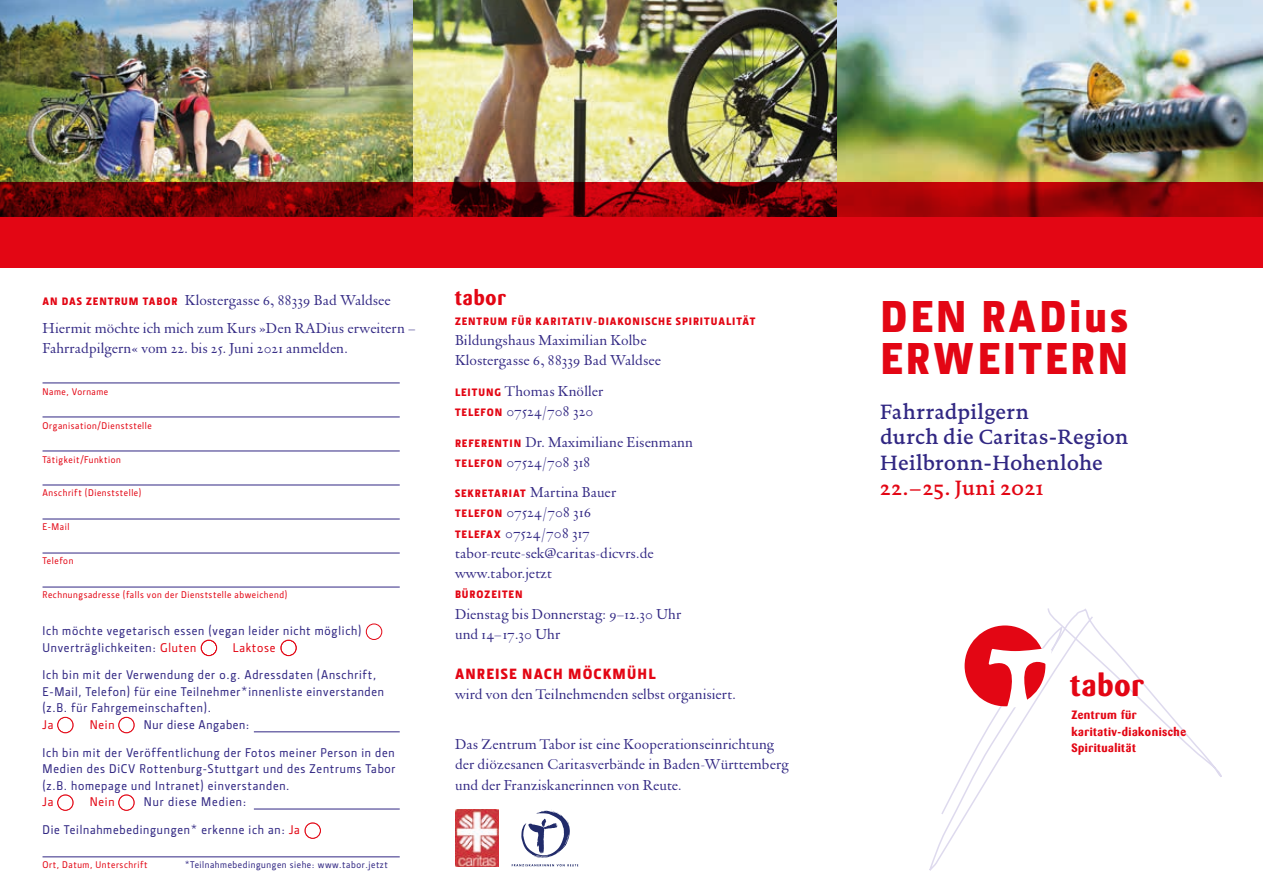
<style>
.page{position:relative;width:1263px;height:893px;background:#fff}
.page>*{position:absolute;margin:0;border:0;box-sizing:border-box;transform-origin:0 0}
.t1{font:900 45px/42px "Section";letter-spacing:.06em;color:#e30614}
.t2{font:700 30.9px "Barmeno";letter-spacing:.03em;color:#e30614}
.t3{font:21px/25.5px "DTL Documenta ST Medium";letter-spacing:.015em;color:#312783}
.t4{font:21px "DTL Documenta ST Medium";letter-spacing:.025em;color:#e30614}
.t5{font:700 21px "Barmeno";letter-spacing:.04em;color:#e30614}
.t6{font:15px/20.2px "DTL Vanden Keere D";letter-spacing:.01em;color:#312783}
.t7{font:15px/20.2px "DTL Vanden Keere D Caps";letter-spacing:.01em;color:#312783}
.t8{font:900 15px "Section";letter-spacing:.08em;color:#e30614}
.t9{font:500 12.75px/16.5px "Section";letter-spacing:.06em;color:#312783}
.t10{font:500 12.75px "Section";letter-spacing:.06em;color:#e30614}
.t11{font:700 12px/16.5px "Barmeno";letter-spacing:.04em;color:#e30614}
.t12{font:900 10.8px "Section";letter-spacing:.09em;color:#e30614}
.t13{font:500 9.75px "Section";letter-spacing:.06em;color:#e30614}
.t14{font:500 9.75px "Section";letter-spacing:.06em;color:#312783}
.s1{font-family:"Section";font-weight:900;font-size:10.8px;color:#e30614}
.s2{font-family:"DTL Vanden Keere D Caps"}
.s3{color:#e30614}
.s4{font-family:"DTL Vanden Keere D"}
</style>
<div class="page">
<img style="left:0;top:0;width:1263px;height:183px">
<svg style="left:929px;top:608px;width:293px;height:263px"></svg>
<svg style="left:940px;top:624px;width:123px;height:192px"></svg>
<svg style="left:0;top:183px;width:1263px;height:85px;background:#bc040e"></svg>
<div style="left:366px;top:624px;width:16px;height:16px;border:1px solid #e30614;border-radius:50%"></div>
<div style="left:281px;top:640px;width:15px;height:16px;border:1px solid #e30614;border-radius:50%"></div>
<div style="left:280px;top:640px;width:17px;height:16px;border:1px solid #e30614;border-radius:50%"></div>
<div style="left:58px;top:717px;width:15px;height:16px;border:1px solid #e30614;border-radius:50%"></div>
<div style="left:57px;top:717px;width:17px;height:16px;border:1px solid #e30614;border-radius:50%"></div>
<div style="left:305px;top:823px;width:15px;height:15px;border:1px solid #e30614;border-radius:50%"></div>
<div style="left:305px;top:822px;width:16px;height:17px;border:1px solid #e30614;border-radius:50%"></div>
<hr style="left:43px;top:383px;width:357px;height:1px;background:#312783">
<hr style="left:43px;top:417px;width:357px;height:1px;background:#312783">
<hr style="left:43px;top:451px;width:357px;height:1px;background:#312783">
<hr style="left:43px;top:485px;width:357px;height:1px;background:#312783">
<hr style="left:43px;top:519px;width:357px;height:1px;background:#312783">
<hr style="left:43px;top:553px;width:357px;height:1px;background:#312783">
<hr style="left:43px;top:587px;width:357px;height:1px;background:#312783">
<hr style="left:43px;top:857px;width:357px;height:1px;background:#312783">
<div style="left:119px;top:717px;width:15px;height:16px;border:1px solid #e30614;border-radius:50%"></div>
<div style="left:118px;top:717px;width:17px;height:16px;border:1px solid #e30614;border-radius:50%"></div>
<div style="left:58px;top:795px;width:15px;height:15px;border:1px solid #e30614;border-radius:50%"></div>
<div style="left:57px;top:794px;width:17px;height:17px;border:1px solid #e30614;border-radius:50%"></div>
<div style="left:119px;top:795px;width:15px;height:15px;border:1px solid #e30614;border-radius:50%"></div>
<div style="left:118px;top:794px;width:17px;height:17px;border:1px solid #e30614;border-radius:50%"></div>
<div style="left:201px;top:640px;width:16px;height:16px;border:1px solid #e30614;border-radius:50%"></div>
<hr style="left:254px;top:732px;width:146px;height:1px;background:#312783">
<hr style="left:254px;top:809px;width:146px;height:1px;background:#312783">
<img style="left:455px;top:809px;width:43px;height:57px">
<svg style="left:521px;top:810px;width:49px;height:48px"></svg>
<svg style="left:512px;top:864px;width:66px;height:3px"></svg>
<p class="t6" style="left:43px;top:287px;width:375px;line-height:27.8px"><span class="s1">AN DAS ZENTRUM TABOR</span> Klostergasse <span class="s2">6</span>, <span class="s2">88339</span> Bad Waldsee<br>Hiermit möchte ich mich zum Kurs »Den RADius erweitern –</p>
<p class="t6" style="left:43px;top:338px;width:307px">Fahrradpilgern« vom <span class="s2">22.</span> bis <span class="s2">25.</span> Juni <span class="s2">2021</span> anmelden.</p>
<p class="t13" style="left:43px;top:386px;width:67px">Name, Vorname</p>
<p class="t13" style="left:43px;top:420px;width:111px">Organisation/Dienststelle</p>
<p class="t13" style="left:43px;top:454px;width:80px">Tätigkeit/Funktion</p>
<p class="t13" style="left:43px;top:488px;width:100px">Anschrift (Dienststelle)</p>
<p class="t13" style="left:43px;top:522px;width:28px">E-Mail</p>
<p class="t13" style="left:43px;top:555px;width:32px">Telefon</p>
<p class="t13" style="left:43px;top:589px;width:246px">Rechnungsadresse (falls von der Dienststelle abweichend)</p>
<p class="t9" style="left:43px;top:623px;width:320px">Ich möchte vegetarisch essen (vegan leider nicht möglich)<br>Unverträglichkeiten: <span class="s3">Gluten</span></p>
<p class="t10" style="left:233px;top:640px;width:44px">Laktose</p>
<p class="t9" style="left:43px;top:667px;width:343px">Ich bin mit der Verwendung der o.g. Adressdaten (Anschrift,<br>E-Mail, Telefon) für eine Teilnehmer*innenliste einverstanden (z.B. für Fahrgemeinschaften).</p>
<p class="t10" style="left:43px;top:717px;width:12px">Ja</p>
<p class="t10" style="left:90px;top:717px;width:26px">Nein</p>
<p class="t9" style="left:43px;top:711px;width:353px;line-height:27.8px;text-indent:101px">Nur diese Angaben:<br>Ich bin mit der Veröffentlichung der Fotos meiner Person in den</p>
<p class="t9" style="left:43px;top:761px;width:355px">Medien des DiCV Rottenburg-Stuttgart und des Zentrums Tabor (z.B. homepage und Intranet) einverstanden.</p>
<p class="t10" style="left:43px;top:795px;width:12px">Ja</p>
<p class="t10" style="left:90px;top:795px;width:26px">Nein</p>
<p class="t9" style="left:43px;top:788px;width:259px;line-height:27.8px;text-indent:101px">Nur diese Medien:<br>Die Teilnahmebedingungen* erkenne ich an: <span class="s3">Ja</span></p>
<p class="t13" style="left:43px;top:859px;width:106px">Ort, Datum, Unterschrift</p>
<p class="t14" style="left:185px;top:859px;width:205px">*Teilnahmebedingungen siehe: www.tabor.jetzt</p>
<h3 class="t5" style="left:455px;top:285px;width:52px">tabor</h3>
<p class="t12" style="left:455px;top:315px;width:302px">ZENTRUM FÜR KARITATIV-DIAKONISCHE SPIRITUALITÄT</p>
<p class="t6" style="left:455px;top:330px;width:207px">Bildungshaus Maximilian Kolbe<br>Klostergasse <span class="s2">6</span>, <span class="s2">88339</span> Bad Waldsee</p>
<p class="t6" style="left:455px;top:381px;width:149px"><span class="s1">LEITUNG</span> Thomas Knöller</p>
<p class="t7" style="left:455px;top:401px;width:140px"><span class="s1">TELEFON</span> 07524/708 320</p>
<p class="t6" style="left:455px;top:432px;width:239px"><span class="s1">REFERENTIN</span> Dr. Maximiliane Eisenmann</p>
<p class="t7" style="left:455px;top:452px;width:137px"><span class="s1">TELEFON</span> 07524/708 318</p>
<p class="t6" style="left:455px;top:482px;width:162px"><span class="s1">SEKRETARIAT</span> Martina Bauer</p>
<p class="t7" style="left:455px;top:502px;width:138px"><span class="s1">TELEFON</span> 07524/708 316<br><span class="s1">TELEFAX</span> 07524/708 317</p>
<p class="t6" style="left:455px;top:543px;width:200px">tabor-reute-sek@caritas-dicvrs.de www.tabor.jetzt</p>
<p class="t12" style="left:455px;top:589px;width:69px">BÜROZEITEN</p>
<p class="t6" style="left:455px;top:604px;width:227px">Dienstag bis Donnerstag: <span class="s2">9–12.30</span> Uhr</p>
<p class="t7" style="left:455px;top:624px;width:106px"><span class="s4">und</span> 14–17.30 <span class="s4">Uhr</span></p>
<p class="t8" style="left:455px;top:665px;width:202px">ANREISE NACH MÖCKMÜHL</p>
<p class="t6" style="left:455px;top:684px;width:282px">wird von den Teilnehmenden selbst organisiert.</p>
<p class="t6" style="left:455px;top:734px;width:335px">Das Zentrum Tabor ist eine Kooperationseinrichtung der diözesanen Caritasverbände in Baden-Württemberg und der Franziskanerinnen von Reute.</p>
<h1 class="t1" style="left:880px;top:296px;width:250px">DEN RADius<br>ERWEITERN</h1>
<h3 class="t3" style="left:880px;top:399px;width:250px">Fahrradpilgern<br>durch die Caritas-Region<br>Heilbronn-Hohenlohe</h3>
<h3 class="t4" style="left:880px;top:476px;width:165px">22.–25. Juni 2021</h3>
<h2 class="t2" style="left:1070px;top:666px;width:75px">tabor</h2>
<p class="t11" style="left:1071px;top:707px;width:116px">Zentrum für karitativ-diakonische<br>Spiritualität</p>
</div>
